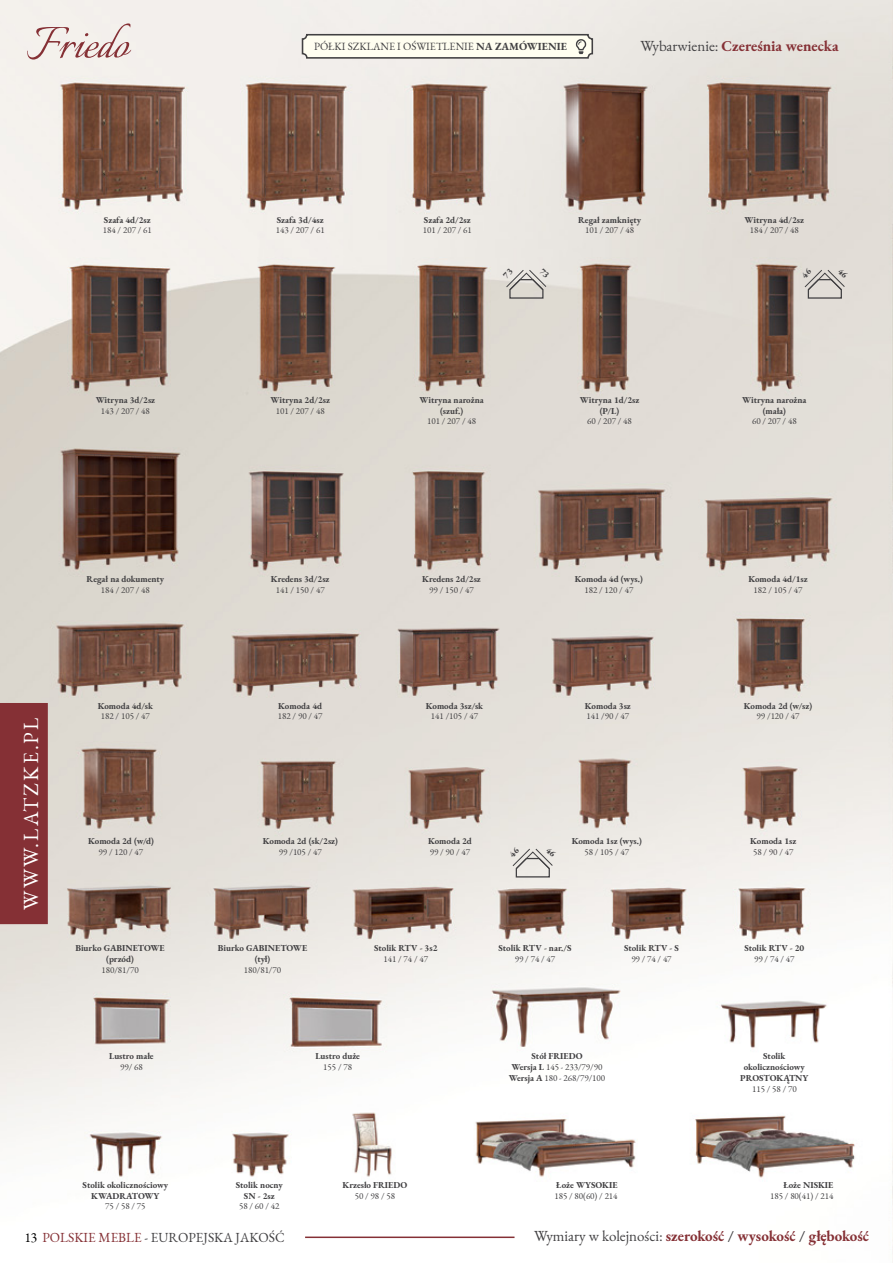
<style>
.page{position:relative;width:893px;height:1263px;background:#fff}
.page>*{position:absolute;margin:0;border:0;box-sizing:border-box;transform-origin:0 0}
.t1{font:55.5px "Italianno";color:#853035}
.t2{font:21px "EB Garamond";color:#fff}
.t3{font:700 15px "EB Garamond";color:#853035}
.t4{font:13.5px "EB Garamond";color:#414042}
.t5{font:10.8px "EB Garamond";color:#414042}
.t6{font:700 9px/10.8px "EB Garamond";color:#414042;text-align:center}
.t7{font:9px/10.8px "EB Garamond";color:#414042;text-align:center}
.s1{font-weight:700}
.s2{font-weight:400;color:#414042}
.s3{color:#000}
.s4{color:#853035}
.s5{color:#414042}
</style>
<div class="page">
<img style="left:0;top:0;width:893px;height:1263px">
<hr style="left:305px;top:1236px;width:209px;height:2px;background:#853035">
<div style="left:302px;top:35px;width:290px;height:23px;background:#fffef0;border-radius:4px"></div>
<div style="left:302px;top:34px;width:291px;height:25px;border:2px solid #414042;border-radius:4px"></div>
<svg style="left:576px;top:39px;width:10px;height:15px"></svg>
<div style="left:0;top:703px;width:48px;height:221px;background:#853035"></div>
<svg style="left:801px;top:268px;width:47px;height:31px"></svg>
<svg style="left:509px;top:847px;width:47px;height:31px"></svg>
<svg style="left:503px;top:268px;width:46px;height:31px"></svg>
<h1 class="t1" style="left:26px;top:13px;width:104px">Friedo</h1>
<p class="t6" style="left:104px;top:214px;width:48px">Szafa 4d/2sz</p>
<p class="t7" style="left:103px;top:225px;width:50px">184 / 207 / 61</p>
<p class="t5" style="left:314px;top:39px;width:221px">PÓŁKI SZKLANE I OŚWIETLENIE <span class="s1">na zamówienie</span></p>
<h3 class="t3" style="left:640px;top:35px;width:200px"><span class="s2">WYBARWIENIE:</span> Czereśnia wenecka</h3>
<p class="t6" style="left:277px;top:214px;width:48px">Szafa 3d/4sz</p>
<p class="t7" style="left:276px;top:225px;width:50px">143 / 207 / 61</p>
<p class="t6" style="left:424px;top:214px;width:48px">Szafa 2d/2sz</p>
<p class="t7" style="left:423px;top:225px;width:50px">101 / 207 / 61</p>
<p class="t6" style="left:578px;top:214px;width:65px">Regał zamknięty</p>
<p class="t7" style="left:585px;top:225px;width:50px">101 / 207 / 48</p>
<p class="t6" style="left:745px;top:214px;width:61px">Witryna 4d/2sz</p>
<p class="t7" style="left:750px;top:225px;width:50px">184 / 207 / 48</p>
<p class="t6" style="left:96px;top:394px;width:61px">Witryna 3d/2sz</p>
<p class="t7" style="left:101px;top:405px;width:50px">143 / 207 / 48</p>
<p class="t6" style="left:270px;top:394px;width:61px">Witryna 2d/2sz</p>
<p class="t7" style="left:276px;top:405px;width:50px">101 / 207 / 48</p>
<p class="t6" style="left:419px;top:394px;width:66px">Witryna narożna (szuf.)</p>
<p class="t7" style="left:427px;top:416px;width:50px">101 / 207 / 48</p>
<p class="t6" style="left:580px;top:394px;width:61px">Witryna 1d/2sz (P/L)</p>
<p class="t7" style="left:587px;top:416px;width:46px">60 / 207 / 48</p>
<p class="t6" style="left:87px;top:574px;width:79px">Regał na dokumenty</p>
<p class="t7" style="left:101px;top:585px;width:50px">184 / 207 / 48</p>
<h2 class="t2" style="left:18px;top:909px;width:193px;rotate:-90deg">WWW.LATZKE.PL</h2>
<p class="t6" style="left:98px;top:700px;width:57px">Komoda 4d/sk</p>
<p class="t7" style="left:101px;top:711px;width:50px">182 / 105 / 47</p>
<p class="t6" style="left:88px;top:835px;width:67px">Komoda 2d (w/d)</p>
<p class="t7" style="left:99px;top:846px;width:46px">99 / 120 / 47</p>
<p class="t6" style="left:75px;top:942px;width:91px">Biurko GABINETOWE (przód)</p>
<p class="t7" style="left:101px;top:964px;width:39px">180/81/70</p>
<p class="t6" style="left:271px;top:574px;width:60px">Kredens 3d/2sz</p>
<p class="t7" style="left:276px;top:585px;width:50px">141 / 150 / 47</p>
<p class="t6" style="left:278px;top:700px;width:45px">Komoda 4d</p>
<p class="t7" style="left:278px;top:711px;width:46px">182 / 90 / 47</p>
<p class="t6" style="left:422px;top:574px;width:60px">Kredens 2d/2sz</p>
<p class="t7" style="left:429px;top:585px;width:46px">99 / 150 / 47</p>
<p class="t6" style="left:426px;top:700px;width:59px">Komoda 3sz/sk</p>
<p class="t7" style="left:431px;top:711px;width:49px">141 /105 / 47</p>
<p class="t6" style="left:575px;top:574px;width:69px">Komoda 4d (wys.)</p>
<p class="t7" style="left:584px;top:585px;width:50px">182 / 120 / 47</p>
<p class="t6" style="left:585px;top:700px;width:47px">Komoda 3sz</p>
<p class="t7" style="left:586px;top:711px;width:44px">141 /90 / 47</p>
<p class="t6" style="left:263px;top:835px;width:77px">Komoda 2d (sk/2sz)</p>
<p class="t7" style="left:279px;top:846px;width:44px">99 /105 / 47</p>
<p class="t6" style="left:218px;top:942px;width:91px">Biurko GABINETOWE (tył)</p>
<p class="t7" style="left:244px;top:964px;width:39px">180/81/70</p>
<p class="t6" style="left:428px;top:835px;width:45px">Komoda 2d</p>
<p class="t7" style="left:430px;top:846px;width:42px">99 / 90 / 47</p>
<p class="t6" style="left:572px;top:835px;width:72px">Komoda 1sz (wys.)</p>
<p class="t7" style="left:584px;top:846px;width:46px">58 / 105 / 47</p>
<p class="t6" style="left:374px;top:942px;width:65px">Stolik RTV - 3s2</p>
<p class="t7" style="left:383px;top:953px;width:46px">141 / 74 / 47</p>
<p class="t6" style="left:498px;top:942px;width:75px">Stolik RTV - nar./S</p>
<p class="t7" style="left:515px;top:953px;width:42px">99 / 74 / 47</p>
<p class="t6" style="left:624px;top:942px;width:56px">Stolik RTV - S</p>
<p class="t7" style="left:631px;top:953px;width:42px">99 / 74 / 47</p>
<p class="t6" style="left:742px;top:394px;width:66px">Witryna narożna (mała)</p>
<p class="t7" style="left:752px;top:416px;width:46px">60 / 207 / 48</p>
<p class="t6" style="left:748px;top:574px;width:61px">Komoda 4d/1sz</p>
<p class="t7" style="left:754px;top:585px;width:50px">182 / 105 / 47</p>
<p class="t6" style="left:744px;top:700px;width:70px">Komoda 2d (w/sz)</p>
<p class="t7" style="left:757px;top:711px;width:44px">99 /120 / 47</p>
<p class="t6" style="left:750px;top:835px;width:47px">Komoda 1sz</p>
<p class="t7" style="left:753px;top:846px;width:42px">58 / 90 / 47</p>
<p class="t6" style="left:744px;top:942px;width:62px">Stolik RTV - 20</p>
<p class="t7" style="left:754px;top:953px;width:42px">99 / 74 / 47</p>
<p class="t7" style="left:509px;top:1051px;width:98px"><span class="s1">Stół FRIEDO<br>Wersja L</span> 145 - 233/79/90<br><span class="s1">Wersja A</span> 180 - 268/79/100</p>
<p class="t6" style="left:109px;top:1050px;width:46px">Lustro małe</p>
<p class="t7" style="left:120px;top:1061px;width:24px">99/ 68</p>
<p class="t6" style="left:740px;top:1050px;width:70px">Stolik okolicznościowy<br>PROSTOKĄTNY</p>
<p class="t7" style="left:752px;top:1083px;width:46px">115 / 58 / 70</p>
<p class="t6" style="left:315px;top:1050px;width:46px">Lustro duże</p>
<p class="t7" style="left:323px;top:1061px;width:30px">155 / 78</p>
<p class="t6" style="left:83px;top:1179px;width:87px">Stolik okolicznościowy<br>KWADRATOWY</p>
<p class="t7" style="left:105px;top:1201px;width:42px">75 / 58 / 75</p>
<p class="t6" style="left:236px;top:1179px;width:48px">Stolik nocny<br>SN - 2sz</p>
<p class="t7" style="left:239px;top:1201px;width:42px">58 / 60 / 42</p>
<p class="t6" style="left:342px;top:1179px;width:66px">Krzesło FRIEDO</p>
<p class="t7" style="left:355px;top:1190px;width:42px">50 / 98 / 58</p>
<p class="t6" style="left:556px;top:1179px;width:63px">Łoże WYSOKIE</p>
<p class="t7" style="left:554px;top:1190px;width:65px">185 / 80(60) / 214</p>
<p class="t6" style="left:783px;top:1179px;width:52px">Łoże NISKIE</p>
<p class="t7" style="left:770px;top:1190px;width:65px">185 / 80(41) / 214</p>
<h3 class="t4" style="left:26px;top:1228px;width:261px"><span class="s3">13</span> <span class="s4">POLSKIE MEBLE</span> - EUROPEJSKA JAKOŚĆ</h3>
<h3 class="t3" style="left:534px;top:1226px;width:336px"><span class="s2">WYMIARY W KOLEJNOŚCI:</span> szerokość <span class="s5">/</span> wysokość <span class="s5">/</span> głębokość</h3>
</div>
